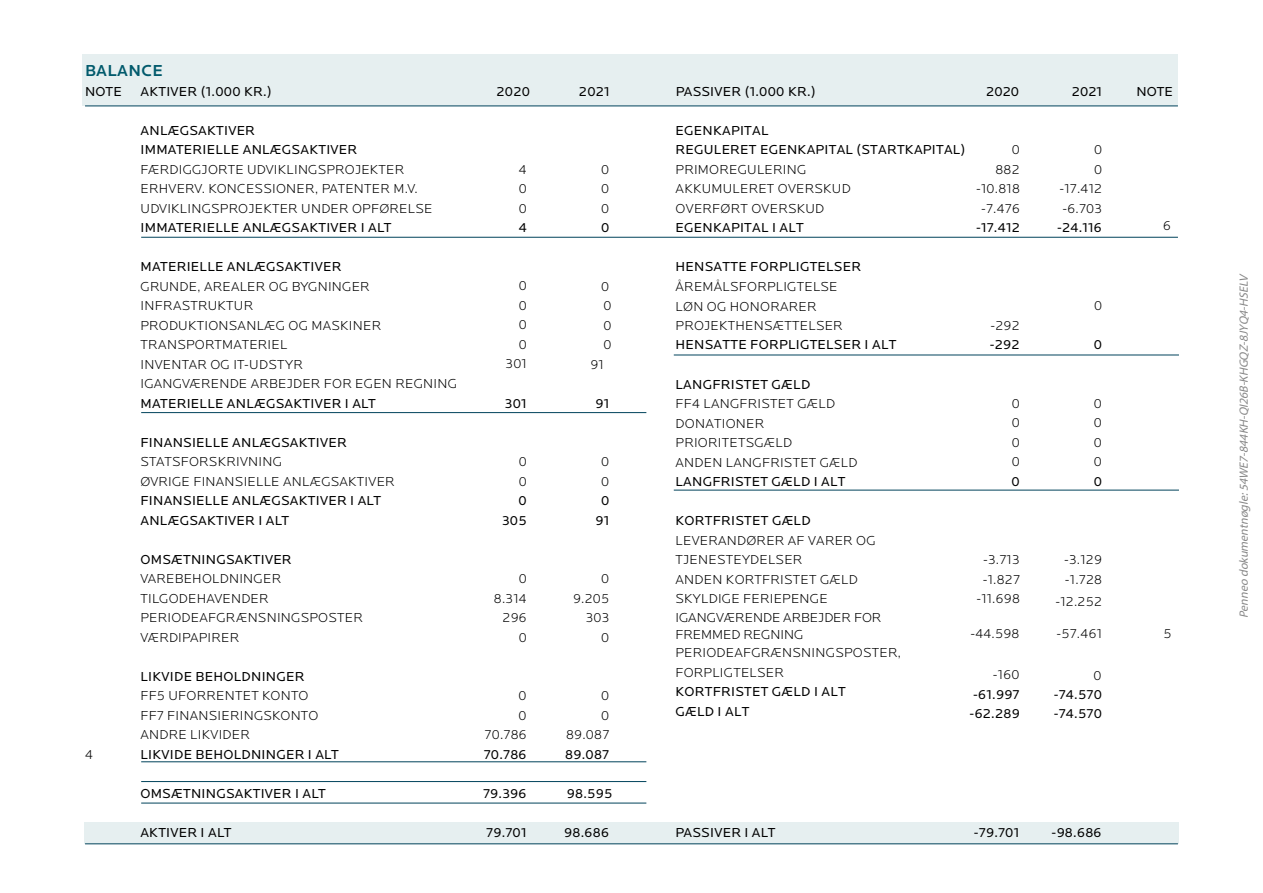
<style>
.page{position:relative;width:1263px;height:893px;background:#fff}
.page>*{position:absolute;margin:0;border:0;box-sizing:border-box;transform-origin:0 0}
.t1{font:500 16.5px "Locator";letter-spacing:.02em;color:#015a6c}
.t2{font:300 13.5px/19.5px "Locator";letter-spacing:.02em;color:#000}
.t3{font:13.5px/19.5px "Locator";letter-spacing:.02em;color:#000}
.t4{font:300 13.5px/16.2px "Locator";color:#000}
.t5{font:italic 12px "Myriad Pro";color:#888}
</style>
<div class="page">
<div style="left:84px;top:823px;width:1095px;height:21px;background:#e6eff0"></div>
<div style="left:82px;top:54px;width:1096px;height:51px;background:#e6eff0"></div>
<hr style="left:85px;top:843px;width:1093px;height:1px;background:#01435b">
<hr style="left:85px;top:106px;width:1093px;height:1px;background:#01435b">
<hr style="left:141px;top:237px;width:1037px;height:1px;background:#01435b">
<hr style="left:674px;top:490px;width:505px;height:1px;background:#01435b">
<hr style="left:141px;top:761px;width:505px;height:1px;background:#01435b">
<hr style="left:141px;top:781px;width:505px;height:1px;background:#01435b">
<hr style="left:141px;top:803px;width:505px;height:1px;background:#01435b">
<hr style="left:141px;top:412px;width:505px;height:1px;background:#01435b">
<hr style="left:674px;top:355px;width:505px;height:1px;background:#01435b">
<p class="t1" style="left:85px;top:61px;width:79px">BALANCE</p>
<p class="t3" style="left:85px;top:82px;width:38px">NOTE</p>
<p class="t3" style="left:141px;top:82px;width:133px">AKTIVER (1.000 KR.)</p>
<p class="t3" style="left:496px;top:82px;width:35px">2020</p>
<p class="t3" style="left:579px;top:82px;width:32px">2021</p>
<p class="t3" style="left:676px;top:82px;width:141px">PASSIVER (1.000 KR.)</p>
<p class="t3" style="left:986px;top:82px;width:34px">2020</p>
<p class="t3" style="left:1136px;top:82px;width:38px">NOTE</p>
<p class="t3" style="left:141px;top:121px;width:218px">ANLÆGSAKTIVER<br>IMMATERIELLE ANLÆGSAKTIVER</p>
<p class="t3" style="left:1072px;top:82px;width:32px">2021</p>
<p class="t3" style="left:676px;top:121px;width:291px">EGENKAPITAL<br>REGULERET EGENKAPITAL (STARTKAPITAL)</p>
<p class="t2" style="left:676px;top:160px;width:177px">PRIMOREGULERING<br>AKKUMULERET OVERSKUD<br>OVERFØRT OVERSKUD</p>
<p class="t3" style="left:676px;top:218px;width:130px">EGENKAPITAL I ALT</p>
<p class="t3" style="left:976px;top:218px;width:45px">-17.412</p>
<p class="t3" style="left:1057px;top:218px;width:47px">-24.116</p>
<p class="t2" style="left:1012px;top:139px;width:10px">0</p>
<p class="t2" style="left:1094px;top:139px;width:10px">0</p>
<p class="t2" style="left:141px;top:159px;width:265px">FÆRDIGGJORTE UDVIKLINGSPROJEKTER</p>
<p class="t2" style="left:519px;top:160px;width:9px">4</p>
<p class="t2" style="left:601px;top:160px;width:10px">0</p>
<p class="t2" style="left:995px;top:160px;width:26px">882</p>
<p class="t2" style="left:1094px;top:159px;width:10px">0</p>
<p class="t2" style="left:141px;top:178px;width:279px">ERHVERV. KONCESSIONER, PATENTER M.V.</p>
<p class="t2" style="left:519px;top:179px;width:10px">0</p>
<p class="t2" style="left:601px;top:178px;width:10px">0</p>
<p class="t2" style="left:976px;top:179px;width:45px">-10.818</p>
<p class="t2" style="left:141px;top:198px;width:293px">UDVIKLINGSPROJEKTER UNDER OPFØRELSE</p>
<p class="t2" style="left:519px;top:198px;width:10px">0</p>
<p class="t2" style="left:601px;top:198px;width:10px">0</p>
<p class="t2" style="left:981px;top:199px;width:40px">-7.476</p>
<p class="t2" style="left:1059px;top:179px;width:44px">-17.412 -6.703</p>
<p class="t2" style="left:1163px;top:216px;width:9px">6</p>
<p class="t3" style="left:141px;top:218px;width:252px">IMMATERIELLE ANLÆGSAKTIVER I ALT</p>
<p class="t3" style="left:519px;top:218px;width:10px">4</p>
<p class="t3" style="left:601px;top:218px;width:10px">0</p>
<p class="t2" style="left:85px;top:744px;width:9px">4</p>
<p class="t3" style="left:141px;top:257px;width:202px">MATERIELLE ANLÆGSAKTIVER</p>
<p class="t2" style="left:141px;top:276px;width:231px">GRUNDE, AREALER OG BYGNINGER<br>INFRASTRUKTUR</p>
<p class="t3" style="left:675px;top:258px;width:187px">HENSATTE FORPLIGTELSER</p>
<p class="t2" style="left:675px;top:276px;width:169px">ÅREMÅLSFORPLIGTELSE<br>LØN OG HONORARER<br>PROJEKTHENSÆTTELSER</p>
<p class="t3" style="left:675px;top:335px;width:222px">HENSATTE FORPLIGTELSER I ALT</p>
<p class="t3" style="left:675px;top:375px;width:136px">LANGFRISTET GÆLD</p>
<p class="t2" style="left:675px;top:393px;width:183px">FF4 LANGFRISTET GÆLD<br>DONATIONER<br>PRIORITETSGÆLD<br>ANDEN LANGFRISTET GÆLD</p>
<p class="t3" style="left:675px;top:472px;width:171px">LANGFRISTET GÆLD I ALT</p>
<p class="t3" style="left:675px;top:511px;width:137px">KORTFRISTET GÆLD</p>
<p class="t2" style="left:675px;top:530px;width:202px">LEVERANDØRER AF VARER OG<br>TJENESTEYDELSER<br>ANDEN KORTFRISTET GÆLD<br>SKYLDIGE FERIEPENGE</p>
<p class="t2" style="left:506px;top:276px;width:23px;text-align:right">0<br>0<br>0<br>0<br>301</p>
<p class="t2" style="left:601px;top:276px;width:12px">0<br>0<br>0<br>0</p>
<p class="t2" style="left:1094px;top:296px;width:10px">0</p>
<p class="t2" style="left:141px;top:315px;width:242px">PRODUKTIONSANLÆG OG MASKINER</p>
<p class="t2" style="left:990px;top:316px;width:31px">-292</p>
<p class="t2" style="left:141px;top:334px;width:148px">TRANSPORTMATERIEL</p>
<p class="t3" style="left:990px;top:335px;width:31px">-292</p>
<p class="t3" style="left:1094px;top:335px;width:10px">0</p>
<p class="t2" style="left:141px;top:354px;width:164px">INVENTAR OG IT-UDSTYR</p>
<p class="t2" style="left:590px;top:355px;width:15px">91</p>
<p class="t2" style="left:141px;top:373px;width:318px">IGANGVÆRENDE ARBEJDER FOR EGEN REGNING</p>
<p class="t3" style="left:141px;top:394px;width:237px">MATERIELLE ANLÆGSAKTIVER I ALT</p>
<p class="t3" style="left:505px;top:394px;width:23px">301</p>
<p class="t3" style="left:595px;top:394px;width:15px">91</p>
<p class="t3" style="left:140px;top:433px;width:208px">FINANSIELLE ANLÆGSAKTIVER</p>
<p class="t2" style="left:140px;top:451px;width:143px">STATSFORSKRIVNING</p>
<p class="t2" style="left:519px;top:451px;width:10px">0</p>
<p class="t2" style="left:601px;top:451px;width:10px">0</p>
<p class="t2" style="left:1012px;top:393px;width:10px;text-align:justify">0<br>0<br>0<br>0</p>
<p class="t2" style="left:1094px;top:393px;width:10px;text-align:justify">0<br>0<br>0<br>0</p>
<p class="t2" style="left:140px;top:471px;width:256px">ØVRIGE FINANSIELLE ANLÆGSAKTIVER</p>
<p class="t2" style="left:519px;top:471px;width:10px">0</p>
<p class="t2" style="left:601px;top:471px;width:10px">0</p>
<p class="t3" style="left:1011px;top:471px;width:10px">0</p>
<p class="t3" style="left:1094px;top:471px;width:10px">0</p>
<p class="t3" style="left:140px;top:491px;width:242px">FINANSIELLE ANLÆGSAKTIVER I ALT</p>
<p class="t3" style="left:518px;top:491px;width:10px">0</p>
<p class="t3" style="left:601px;top:491px;width:10px">0</p>
<p class="t3" style="left:140px;top:511px;width:150px">ANLÆGSAKTIVER I ALT</p>
<p class="t3" style="left:502px;top:511px;width:26px">305</p>
<p class="t3" style="left:595px;top:511px;width:15px">91</p>
<p class="t3" style="left:140px;top:550px;width:153px">OMSÆTNINGSAKTIVER</p>
<p class="t2" style="left:1064px;top:550px;width:39px">-3.129</p>
<p class="t2" style="left:140px;top:568px;width:142px">VAREBEHOLDNINGER</p>
<p class="t2" style="left:519px;top:568px;width:10px">0</p>
<p class="t2" style="left:601px;top:568px;width:10px">0</p>
<p class="t2" style="left:1055px;top:592px;width:48px">-12.252</p>
<p class="t2" style="left:983px;top:550px;width:38px">-3.713</p>
<p class="t2" style="left:983px;top:570px;width:39px">-1.827</p>
<p class="t2" style="left:1065px;top:570px;width:39px">-1.728</p>
<p class="t2" style="left:140px;top:588px;width:130px">TILGODEHAVENDER</p>
<p class="t2" style="left:494px;top:589px;width:34px">8.314</p>
<p class="t2" style="left:573px;top:589px;width:38px">9.205</p>
<p class="t2" style="left:976px;top:589px;width:45px">-11.698</p>
<p class="t2" style="left:140px;top:607px;width:224px">PERIODEAFGRÆNSNINGSPOSTER</p>
<p class="t2" style="left:503px;top:608px;width:26px">296</p>
<p class="t2" style="left:586px;top:607px;width:25px">303</p>
<p class="t2" style="left:140px;top:627px;width:100px">VÆRDIPAPIRER</p>
<p class="t2" style="left:519px;top:627px;width:10px">0</p>
<p class="t2" style="left:601px;top:627px;width:10px">0</p>
<p class="t3" style="left:140px;top:667px;width:166px">LIKVIDE BEHOLDNINGER</p>
<p class="t2" style="left:140px;top:685px;width:169px">FF5 UFORRENTET KONTO</p>
<p class="t2" style="left:519px;top:685px;width:10px">0</p>
<p class="t2" style="left:601px;top:685px;width:10px">0</p>
<p class="t4" style="left:675px;top:609px;width:207px">IGANGVÆRENDE ARBEJDER FOR<br>FREMMED REGNING</p>
<p class="t2" style="left:675px;top:642px;width:227px">PERIODEAFGRÆNSNINGSPOSTER,<br>FORPLIGTELSER</p>
<p class="t3" style="left:675px;top:682px;width:172px">KORTFRISTET GÆLD I ALT</p>
<p class="t2" style="left:1056px;top:624px;width:47px">-57.461</p>
<p class="t2" style="left:970px;top:624px;width:51px">-44.598</p>
<p class="t2" style="left:993px;top:665px;width:28px">-160</p>
<p class="t2" style="left:1093px;top:666px;width:10px">0</p>
<p class="t3" style="left:973px;top:685px;width:48px">-61.997</p>
<p class="t3" style="left:1054px;top:685px;width:50px">-74.570</p>
<p class="t2" style="left:140px;top:705px;width:179px">FF7 FINANSIERINGSKONTO</p>
<p class="t2" style="left:519px;top:705px;width:10px">0</p>
<p class="t2" style="left:601px;top:705px;width:10px">0</p>
<p class="t3" style="left:675px;top:702px;width:75px">GÆLD I ALT</p>
<p class="t3" style="left:969px;top:704px;width:52px">-62.289</p>
<p class="t3" style="left:1054px;top:704px;width:50px">-74.570</p>
<p class="t2" style="left:140px;top:724px;width:111px">ANDRE LIKVIDER</p>
<p class="t2" style="left:485px;top:725px;width:43px">70.786</p>
<p class="t2" style="left:566px;top:725px;width:45px">89.087</p>
<p class="t3" style="left:140px;top:745px;width:200px">LIKVIDE BEHOLDNINGER I ALT</p>
<p class="t3" style="left:484px;top:745px;width:44px">70.786</p>
<p class="t3" style="left:565px;top:745px;width:45px">89.087</p>
<p class="t3" style="left:140px;top:784px;width:187px">OMSÆTNINGSAKTIVER I ALT</p>
<p class="t3" style="left:483px;top:784px;width:45px">79.396</p>
<p class="t3" style="left:567px;top:784px;width:47px">98.595</p>
<p class="t3" style="left:140px;top:823px;width:93px">AKTIVER I ALT</p>
<p class="t3" style="left:486px;top:823px;width:42px">79.701</p>
<p class="t3" style="left:564px;top:823px;width:46px">98.686</p>
<p class="t3" style="left:676px;top:823px;width:101px">PASSIVER I ALT</p>
<p class="t3" style="left:974px;top:823px;width:47px">-79.701</p>
<p class="t3" style="left:1051px;top:823px;width:52px">-98.686</p>
<p class="t2" style="left:1163px;top:624px;width:10px">5</p>
<p class="t5" style="left:1239px;top:618px;width:347px;rotate:-90deg">Penneo dokumentnøgle:54WE7-844KH-QI26B-KHGQZ-8JYQ4-HSELV</p>
</div>
